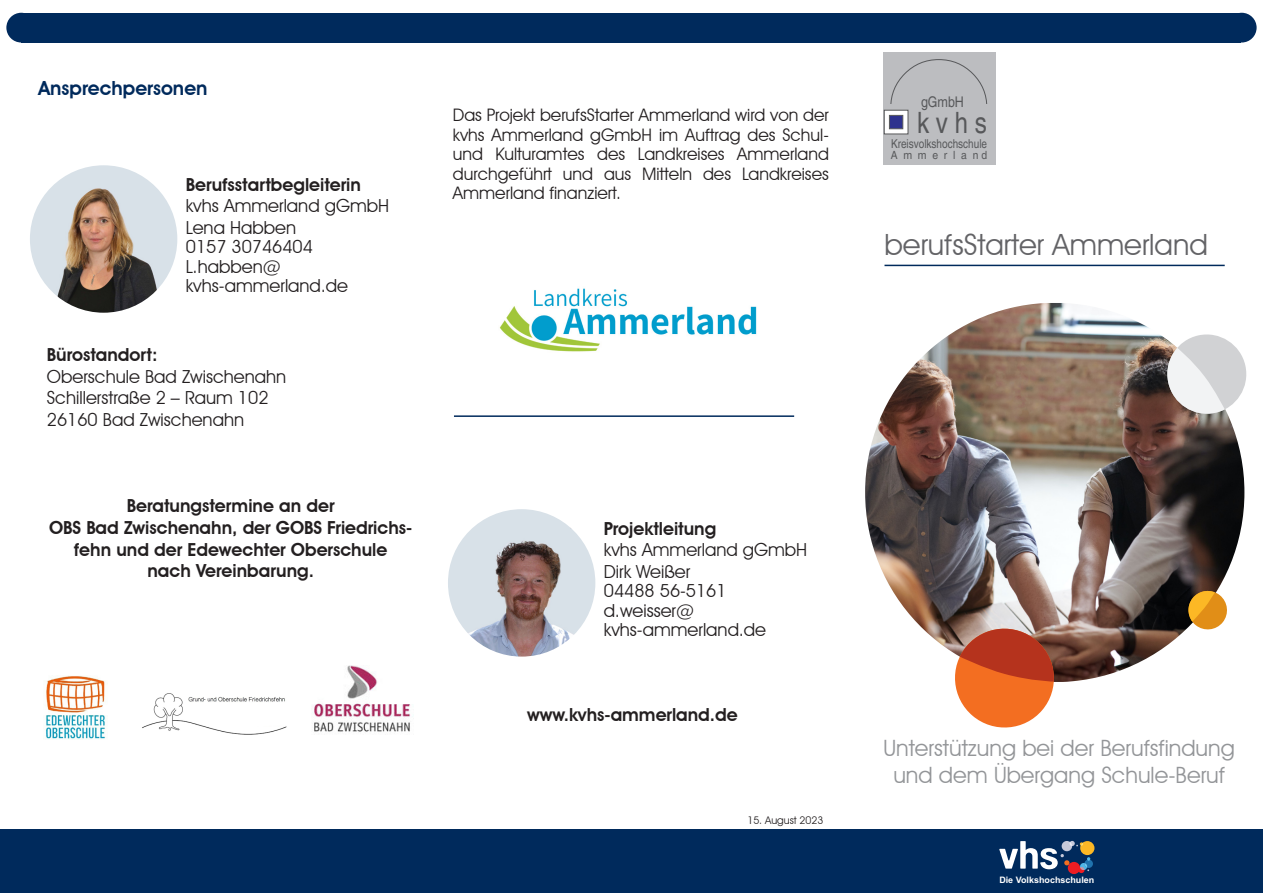
<style>
.page{position:relative;width:1263px;height:893px;background:#fff}
.page>*{position:absolute;margin:0;border:0;box-sizing:border-box;transform-origin:0 0}
.t1{font:condensed 29.4px "Helvetica";color:#57585a}
.t2{font:29.25px "Avant Garde IT Cby BT";color:#636366}
.t3{font:22.5px/27px "Avant Garde IT Cby BT";color:#939598;text-align:center}
.t4{font:600 19.5px "Avant Garde IT Cby BT";color:#002a5c}
.t5{font:18px "Avant Garde IT Cby BT";color:#231f20}
.t6{font:600 18px/21.6px "Avant Garde IT Cby BT";color:#231f20;text-align:center}
.t7{font:17.25px/19.5px "Avant Garde IT Cby BT";color:#231f20;text-align:justify}
.t8{font:condensed 14.7px "Helvetica";color:#57585a}
.t9{font:condensed 12.3px "Helvetica";color:#57585a}
.t10{font:condensed 11.25px "Helvetica";color:#57585a;scale:1.12 1}
.t11{font:10.5px "Avant Garde IT Cby BT";color:#231f20}
.t12{font:700 8.85px "Arial";color:#fff}
</style>
<div class="page">
<div style="left:0;top:829px;width:1263px;height:64px;background:#002a5c"></div>
<svg style="left:999px;top:841px;width:95px;height:33px"></svg>
<div style="left:21px;top:13px;width:1220px;height:30px;background:#002a5c"></div>
<div style="left:1227px;top:13px;width:29px;height:30px;background:#002a5c;border-radius:50%"></div>
<div style="left:6px;top:13px;width:30px;height:30px;background:#002a5c;border-radius:50%"></div>
<div style="left:883px;top:52px;width:113px;height:52px;background:#bcbdc0"></div>
<svg style="left:890px;top:59px;width:97px;height:45px"></svg>
<div style="left:883px;top:104px;width:113px;height:61px;background:#bcbdc0"></div>
<svg style="left:884px;top:110px;width:24px;height:24px"></svg>
<div style="left:889px;top:115px;width:14px;height:14px;background:#2e328e;border:1px solid #57585a"></div>
<img style="left:865px;top:303px;width:379px;height:379px;border-radius:185px">
<svg style="left:1186px;top:588px;width:41px;height:43px"></svg>
<svg style="left:1163px;top:334px;width:84px;height:83px"></svg>
<svg style="left:949px;top:623px;width:111px;height:105px"></svg>
<hr style="left:884px;top:265px;width:341px;height:1px;background:#002a5c">
<hr style="left:454px;top:415px;width:340px;height:2px;background:#002a5c">
<img style="left:499px;top:288px;width:258px;height:64px">
<img style="left:448px;top:509px;width:147px;height:148px;border-radius:74px">
<img style="left:30px;top:165px;width:147px;height:148px;border-radius:74px">
<img style="left:45px;top:676px;width:63px;height:64px">
<img style="left:142px;top:693px;width:145px;height:41px">
<img style="left:312px;top:665px;width:99px;height:67px">
<p class="t4" style="left:38px;top:76px;width:171px">Ansprechpersonen</p>
<p class="t6" style="left:186px;top:173px;width:177px">Berufsstartbegleiterin</p>
<p class="t5" style="left:186px;top:195px;width:205px">kvhs Ammerland gGmbH</p>
<p class="t5" style="left:186px;top:217px;width:112px">Lena Habben</p>
<p class="t5" style="left:186px;top:236px;width:129px">0157 30746404</p>
<p class="t5" style="left:186px;top:256px;width:96px">L.habben@</p>
<p class="t5" style="left:186px;top:275px;width:164px">kvhs-ammerland.de</p>
<p class="t6" style="left:47px;top:344px;width:112px">Bürostandort:</p>
<p class="t5" style="left:47px;top:365px;width:241px">Oberschule Bad Zwischenahn</p>
<p class="t5" style="left:47px;top:387px;width:223px">Schillerstraße 2 – Raum 102</p>
<p class="t5" style="left:47px;top:409px;width:199px">26160 Bad Zwischenahn</p>
<p class="t6" style="left:127px;top:495px;width:209px">Beratungstermine an der</p>
<p class="t6" style="left:49px;top:517px;width:365px">OBS Bad Zwischenahn, der GOBS Friedrichs&shy;fehn und der Edewechter Oberschule</p>
<p class="t6" style="left:147px;top:560px;width:168px">nach Vereinbarung.</p>
<p class="t7" style="left:453px;top:105px;width:377px">Das Projekt berufsStarter Ammerland wird von der kvhs Ammerland gGmbH im Auftrag des Schul&shy;und Kulturamtes des Landkreises Ammerland durchgeführt und aus Mitteln des Landkreises Ammerland finanziert.</p>
<p class="t6" style="left:604px;top:517px;width:114px">Projektleitung</p>
<p class="t5" style="left:604px;top:539px;width:205px">kvhs Ammerland gGmbH</p>
<p class="t5" style="left:604px;top:560px;width:88px">Dirk Weißer</p>
<p class="t5" style="left:604px;top:580px;width:124px">04488 56-5161</p>
<p class="t5" style="left:604px;top:599px;width:92px">d.weisser@</p>
<p class="t5" style="left:604px;top:619px;width:164px">kvhs-ammerland.de</p>
<p class="t6" style="left:527px;top:703px;width:212px">www.kvhs-ammerland.de</p>
<p class="t11" style="left:747px;top:814px;width:77px">15. August 2023</p>
<p class="t8" style="left:921px;top:93px;width:44px">gGmbH</p>
<h1 class="t1" style="left:917px;top:105px;width:71px">k v h s</h1>
<p class="t9" style="left:891px;top:136px;width:98px">Kreisvolkshochschule</p>
<p class="t10" style="left:891px;top:149px;width:88px">A m m e r l a n d</p>
<p class="t2" style="left:884px;top:227px;width:325px">berufsStarter Ammerland</p>
<p class="t3" style="left:883px;top:734px;width:353px">Unterstützung bei der Berufsfindung und dem Übergang Schule-Beruf</p>
<p class="t12" style="left:999px;top:873px;width:97px">Die Volkshochschulen</p>
</div>
